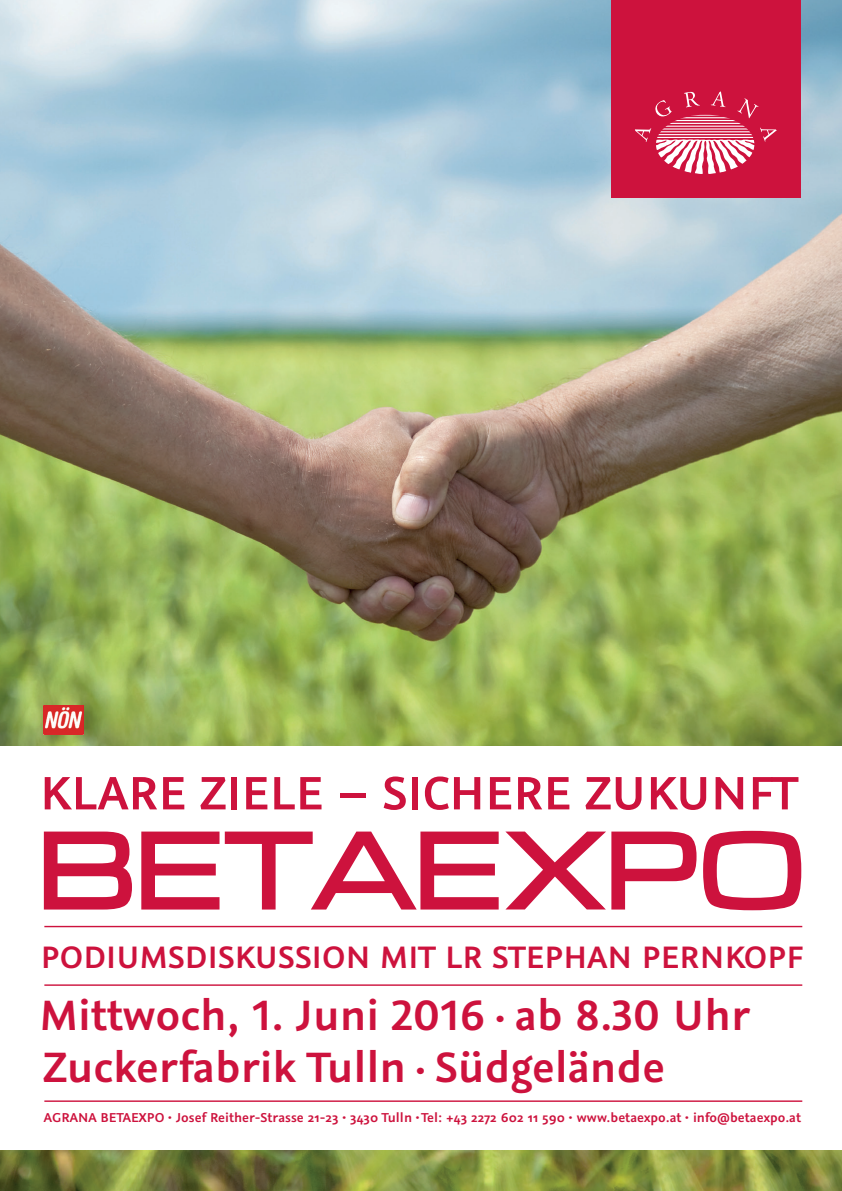
<style>
.page{position:relative;width:842px;height:1191px;background:#fff}
.page>*{position:absolute;margin:0;border:0;box-sizing:border-box;transform-origin:0 0}
.t1{font:600 52.2px "Graublau Sans";color:#cd123d}
.t2{font:600 47.4px "Graublau Sans";color:#cd123d}
.t3{font:600 34.6px "Graublau Sans";letter-spacing:.005em;color:#cd123d}
.t4{font:600 14.4px "Graublau Sans";letter-spacing:.005em;color:#cd123d}
.s1{font-size:21.2px}
.s2{font-size:8.4px}
</style>
<div class="page">
<img style="left:0;top:0;width:842px;height:1191px">
<img style="left:44px;top:705px;width:39px;height:29px">
<div style="left:611px;top:0;width:190px;height:198px;background:#cd123d"></div>
<hr style="left:656px;top:126px;width:98px;height:1px;background:#fff">
<hr style="left:656px;top:123px;width:98px;height:1px;background:#fff">
<hr style="left:656px;top:120px;width:98px;height:1px;background:#fff">
<hr style="left:656px;top:117px;width:98px;height:1px;background:#fff">
<hr style="left:656px;top:115px;width:98px;height:1px;background:#fff">
<svg style="left:635px;top:128px;width:119px;height:46px"></svg>
<svg style="left:655px;top:100px;width:17px;height:17px"></svg>
<svg style="left:684px;top:92px;width:16px;height:15px"></svg>
<svg style="left:711px;top:91px;width:14px;height:16px"></svg>
<svg style="left:737px;top:98px;width:21px;height:20px"></svg>
<svg style="left:760px;top:128px;width:17px;height:14px"></svg>
<div style="left:0;top:746px;width:842px;height:403px;background:#fff"></div>
<svg style="left:44px;top:831px;width:88px;height:78px"></svg>
<svg style="left:141px;top:831px;width:358px;height:78px"></svg>
<svg style="left:505px;top:831px;width:191px;height:78px"></svg>
<svg style="left:703px;top:831px;width:98px;height:79px"></svg>
<hr style="left:44px;top:1100px;width:758px;height:1px;background:#cd123d">
<hr style="left:44px;top:984px;width:758px;height:1px;background:#cd123d">
<hr style="left:44px;top:926px;width:758px;height:1px;background:#cd123d">
<p class="t1" style="left:40px;top:761px;width:759px">KLARE ZIELE – SICHERE ZUKUNFT</p>
<p class="t3" style="left:41px;top:936px;width:763px">PODIUMSDISKUSSION MIT LR STEPHAN PERNKOPF</p>
<p class="t2" style="left:40px;top:986px;width:712px">Mittwoch, 1. Juni 2016 <span class="s1">•</span> ab 8.30 Uhr</p>
<p class="t2" style="left:43px;top:1038px;width:623px">Zuckerfabrik Tulln <span class="s1">•</span> Südgelände</p>
<p class="t4" style="left:44px;top:1108px;width:759px">AGRANA BETAEXPO <span class="s2">•</span> Josef Reither-Strasse 21-23 <span class="s2">•</span> 3430 Tulln <span class="s2">•</span> Tel: +43 2272 602 11 590 <span class="s2">•</span> www.betaexpo.at <span class="s2">•</span> info@betaexpo.at</p>
</div>
